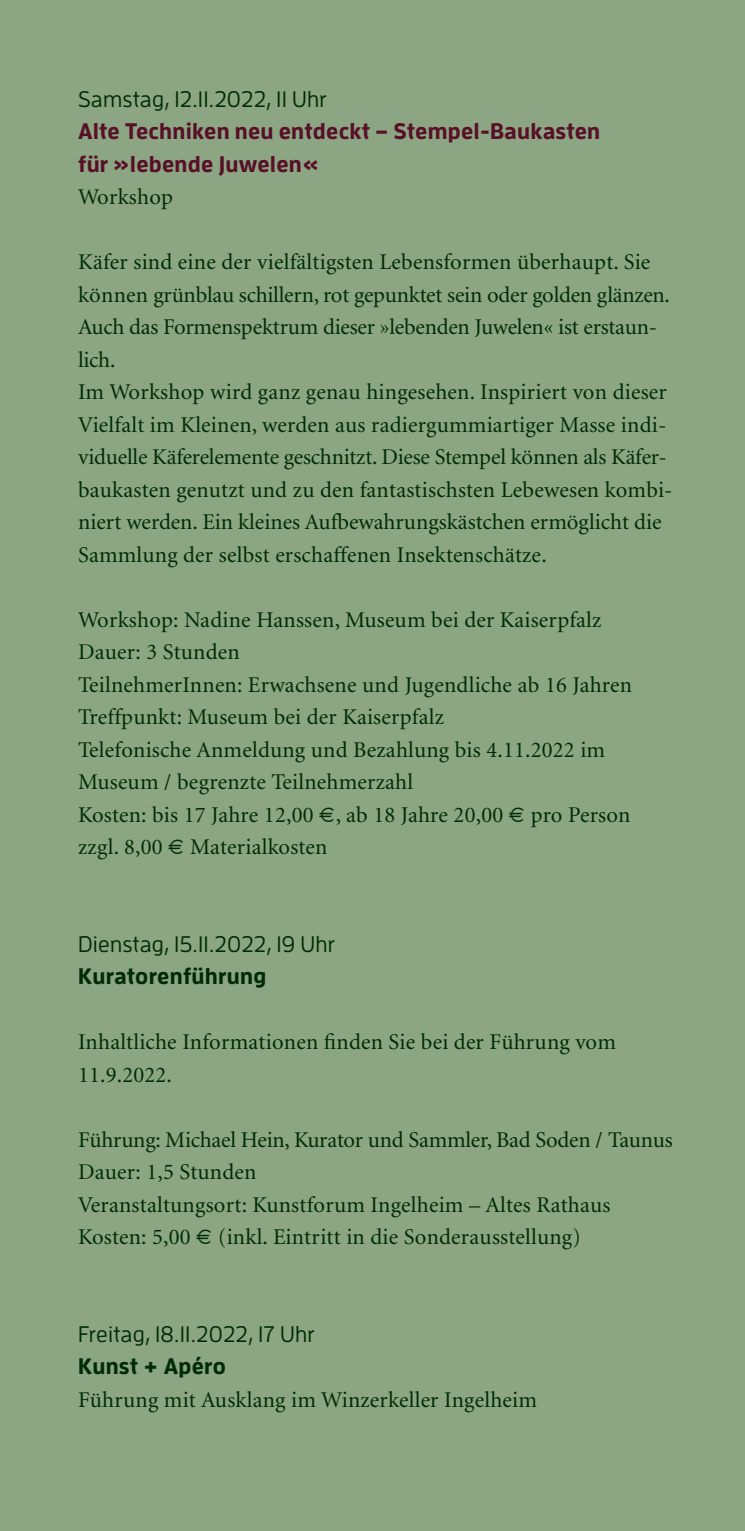
<style>
.page{position:relative;width:745px;height:1531px;background:#fff}
.page>*{position:absolute;margin:0;border:0;box-sizing:border-box;transform-origin:0 0}
.t1{font:22.5px/32.5px "Minion";letter-spacing:.01em;color:#002b08}
.t2{font:500 22.5px "Enzo OT";letter-spacing:.01em;color:#002b08}
.t3{font:700 22.5px/32.5px "Enzo OT";letter-spacing:.01em;color:#581028}
.t4{font:700 22.5px "Enzo OT";letter-spacing:.01em;color:#002b08}
.s1{font-family:"Times"}
</style>
<div class="page">
<div style="left:0;top:0;width:744px;height:1531px;background:#8ca582"></div>
<p class="t2" style="left:78px;top:86px;width:250px">Samstag, 12.11.2022, 11 Uhr</p>
<p class="t3" style="left:78px;top:115px;width:523px">Alte Techniken neu entdeckt – Stempel-Baukasten für »lebende Juwelen«</p>
<p class="t1" style="left:78px;top:182px;width:96px">Workshop</p>
<p class="t1" style="left:78px;top:247px;width:595px">Käfer sind eine der vielfältigsten Lebensformen überhaupt. Sie können grünblau schillern, rot gepunktet sein oder golden glänzen.<br>Auch das Formenspektrum dieser »lebenden Juwelen« ist erstaun&shy;lich.<br>Im Workshop wird ganz genau hingesehen. Inspiriert von dieser Vielfalt im Kleinen, werden aus radiergummiartiger Masse indi&shy;viduelle Käferelemente geschnitzt. Diese Stempel können als Käfer&shy;baukasten genutzt und zu den fantastischsten Lebewesen kombi&shy;niert werden. Ein kleines Aufbewahrungskästchen ermöglicht die Sammlung der selbst erschaffenen Insektenschätze.</p>
<p class="t1" style="left:78px;top:604px;width:555px">Workshop: Nadine Hanssen, Museum bei der Kaiserpfalz Dauer: 3 Stunden<br>TeilnehmerInnen: Erwachsene und Jugendliche ab 16 Jahren Treffpunkt: Museum bei der Kaiserpfalz<br>Telefonische Anmeldung und Bezahlung bis 4.11.2022 im Museum / begrenzte Teilnehmerzahl<br>Kosten: bis 17 Jahre 12,00 <span class="s1">€</span>, ab 18 Jahre 20,00 <span class="s1">€</span> pro Person zzgl. 8,00 <span class="s1">€</span> Materialkosten</p>
<p class="t2" style="left:78px;top:931px;width:258px">Dienstag, 15.11.2022, 19 Uhr</p>
<p class="t4" style="left:78px;top:962px;width:189px">Kuratorenführung</p>
<p class="t1" style="left:78px;top:1027px;width:539px">Inhaltliche Informationen finden Sie bei der Führung vom<br>11.9.2022.</p>
<p class="t1" style="left:78px;top:1124px;width:595px">Führung: Michael Hein, Kurator und Sammler, Bad Soden / Taunus Dauer: 1,5 Stunden<br>Veranstaltungsort: Kunstforum Ingelheim – Altes Rathaus Kosten: 5,00 <span class="s1">€</span> (inkl. Eintritt in die Sonderausstellung)</p>
<p class="t2" style="left:78px;top:1321px;width:238px">Freitag, 18.11.2022, 17 Uhr</p>
<p class="t4" style="left:78px;top:1352px;width:149px">Kunst + Apéro</p>
<p class="t1" style="left:78px;top:1384px;width:460px">Führung mit Ausklang im Winzerkeller Ingelheim</p>
</div>
